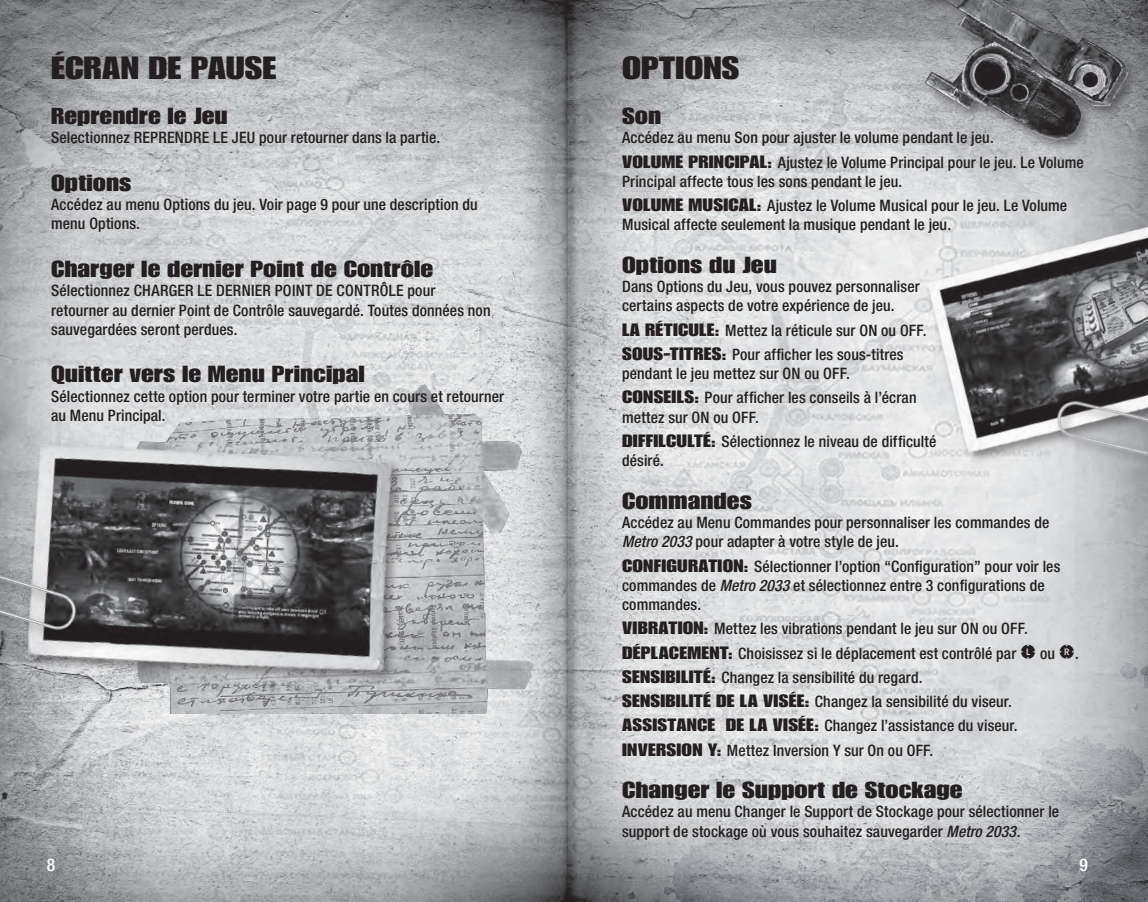
<style>
.page{position:relative;width:1148px;height:902px;background:#fff}
.page>*{position:absolute;margin:0;border:0;box-sizing:border-box;transform-origin:0 0}
.t1{font:31.5px "Impact LT Std";letter-spacing:.005em;color:#231f20;scale:1.25 1}
.t2{font:22.75px "Impact LT Std";letter-spacing:.005em;color:#231f20;scale:1.25 1}
.t3{font:500 condensed 17.5px "Helvetica Neue LT Std";color:#fff}
.t4{font:500 condensed 15.75px/19.2px "Helvetica Neue LT Std";letter-spacing:.01em;color:#231f20}
.s1{font-family:"Impact LT Std";font-weight:400;font-stretch:normal;font-size:17.5px}
.s2{font-style:italic}
</style>
<div class="page">
<img style="left:0;top:0;width:1147px;height:901px">
<img style="left:126px;top:371px;width:420px;height:342px">
<img style="left:8px;top:407px;width:414px;height:321px">
<div style="left:0;top:560px;width:89px;height:81px;background:#231f20;opacity:.5"></div>
<img style="left:0;top:559px;width:82px;height:75px">
<img style="left:901px;top:189px;width:246px;height:293px">
<img style="left:1052px;top:392px;width:95px;height:74px">
<img style="left:885px;top:0;width:257px;height:156px">
<img style="left:546px;top:642px;width:601px;height:259px">
<svg style="left:1021px;top:644px;width:14px;height:14px"></svg>
<svg style="left:1059px;top:644px;width:14px;height:14px"></svg>
<h1 class="t1" style="left:51px;top:49px;width:17px">Écra</h1>
<h1 class="t1" style="left:121px;top:49px;width:107px">n de Pause</h1>
<h2 class="t2" style="left:51px;top:103px;width:143px">Reprendre le Jeu</h2>
<p class="t4" style="left:51px;top:128px;width:388px">Selectionnez REPRENDRE LE JEU pour retourner dans la partie.</p>
<h2 class="t2" style="left:51px;top:169px;width:66px">Options</h2>
<p class="t4" style="left:51px;top:195px;width:428px">Accédez au menu Options du jeu. Voir page 9 pour une description du menu Options.</p>
<h2 class="t2" style="left:51px;top:255px;width:307px">Charger le dernier Point de Contrôle</h2>
<p class="t4" style="left:51px;top:281px;width:441px">Sélectionnez CHARGER LE DERNIER POINT DE CONTRÔLE pour retourner au dernier Point de Contrôle sauvegardé. Toutes données non sauvegardées seront perdues.</p>
<h2 class="t2" style="left:51px;top:361px;width:252px">Quitter vers le Menu Principal</h2>
<p class="t4" style="left:51px;top:386px;width:454px">Sélectionnez cette option pour terminer votre partie en cours et retourner au Menu Principal.</p>
<h1 class="t1" style="left:622px;top:49px;width:14px">Opti</h1>
<h1 class="t1" style="left:684px;top:49px;width:44px">ons</h1>
<h2 class="t2" style="left:622px;top:103px;width:33px">Son</h2>
<p class="t4" style="left:622px;top:125px;width:463px;line-height:24.2px">Accédez au menu Son pour ajuster le volume pendant le jeu.<br><span class="s1">VOLUME PRINCIPAL:</span> Ajustez le Volume Principal pour le jeu. Le Volume</p>
<p class="t4" style="left:622px;top:169px;width:446px;line-height:24.2px">Principal affecte tous les sons pendant le jeu.<br><span class="s1">VOLUME MUSICAL:</span> Ajustez le Volume Musical pour le jeu. Le Volume</p>
<p class="t4" style="left:622px;top:215px;width:328px">Musical affecte seulement la musique pendant le jeu.</p>
<h2 class="t2" style="left:622px;top:251px;width:125px">Options du Jeu</h2>
<p class="t4" style="left:622px;top:276px;width:299px">Dans Options du Jeu, vous pouvez personnaliser certains aspects de votre expérience de jeu.</p>
<p class="t4" style="left:622px;top:318px;width:304px;line-height:24.2px"><span class="s1">LA RÉTICULE:</span> Mettez la réticule sur ON ou OFF.<br><span class="s1">SOU S-TITRES:</span> Pour afficher les sous-titres</p>
<p class="t4" style="left:622px;top:361px;width:296px;line-height:24.2px">pendant le jeu mettez sur ON ou OFF.<br><span class="s1">CON SEILS:</span> Pour afficher les conseils à l’écran</p>
<p class="t4" style="left:622px;top:404px;width:316px;line-height:24.2px">mettez sur ON ou OFF.<br><span class="s1">DIFFILCULTÉ:</span> Sélectionnez le niveau de difficulté</p>
<p class="t4" style="left:622px;top:450px;width:41px">désiré.</p>
<h2 class="t2" style="left:622px;top:487px;width:105px">Commandes</h2>
<p class="t4" style="left:622px;top:512px;width:428px">Accédez au Menu Commandes pour personnaliser les commandes de<br><span class="s2">Metro 2033</span> pour adapter à votre style de jeu.</p>
<p class="t4" style="left:622px;top:556px;width:439px"><span class="s1">CON FIGURATION :</span> Sélectionner l’option “Configuration” pour voir les commandes de <span class="s2">Metro 2033</span> et sélectionnez entre 3 configurations de commandes.</p>
<p class="t4" style="left:622px;top:616px;width:405px;line-height:24.2px"><span class="s1">VIBRATION :</span> Mettez les vibrations pendant le jeu sur ON ou OFF.<br><span class="s1">DÉPLACEMENT:</span> Choisissez si le déplacement est contrôlé par</p>
<p class="t4" style="left:1039px;top:643px;width:16px">ou</p>
<p class="t4" style="left:1074px;top:643px;width:3px">.</p>
<p class="t4" style="left:622px;top:664px;width:395px;line-height:24.2px"><span class="s1">SENSIBILITÉ:</span> Changez la sensibilité du regard.<br><span class="s1">SENSIBILITÉ DE LA VISÉE:</span> Changez la sensibilité du viseur.<br><span class="s1">ASSISTANCE DE LA VISÉE:</span> Changez l’assistance du viseur.<br><span class="s1">INV ERSION Y:</span> Mettez Inversion Y sur On ou OFF.</p>
<h2 class="t2" style="left:622px;top:776px;width:274px">Changer le Support de Stockage</h2>
<p class="t4" style="left:622px;top:801px;width:438px">Accédez au menu Changer le Support de Stockage pour sélectionner le support de stockage où vous souhaitez sauvegarder <span class="s2">Metro 2033</span>.</p>
<p class="t3" style="left:47px;top:853px;width:10px">8</p>
<p class="t3" style="left:1079px;top:853px;width:10px">9</p>
</div>
